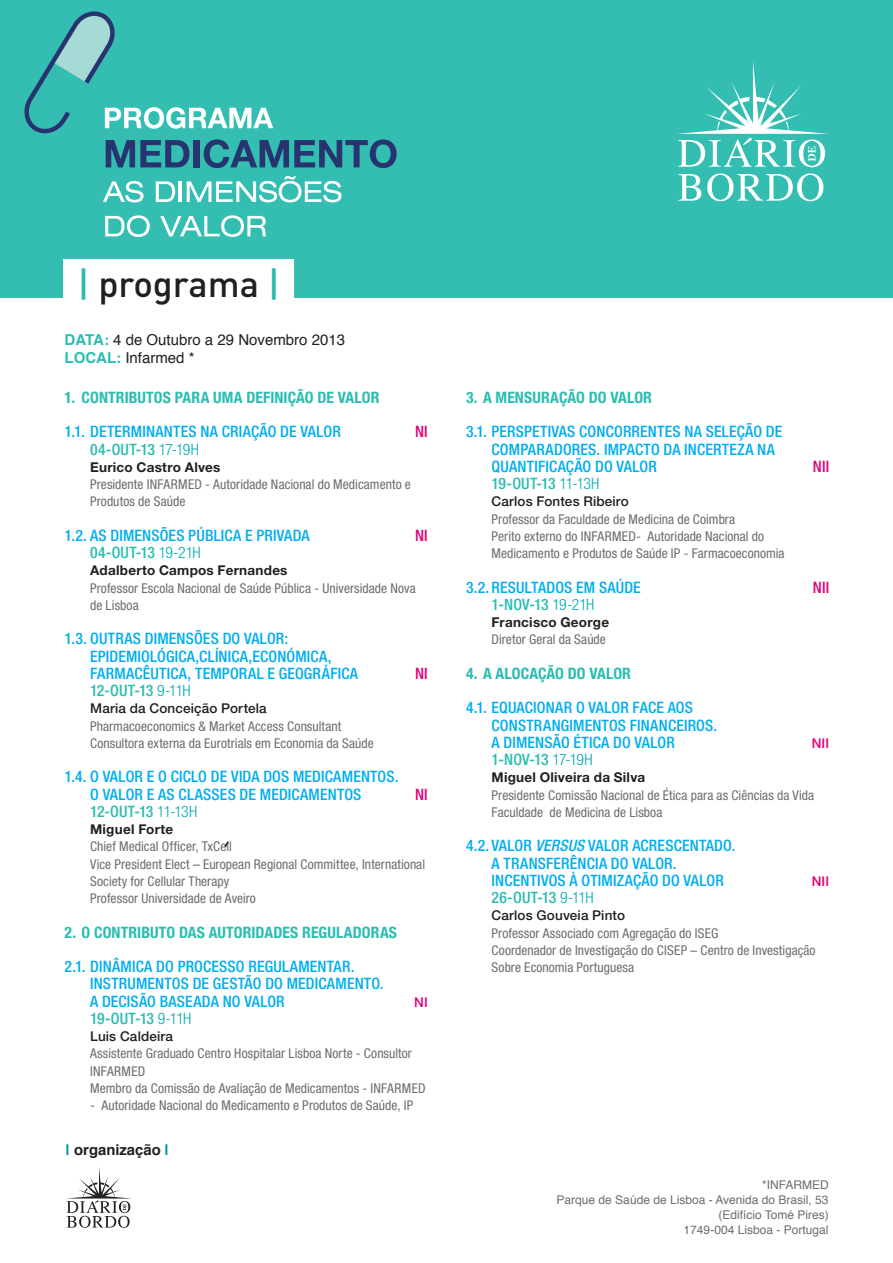
<style>
.page{position:relative;width:893px;height:1263px;background:#fff}
.page>*{position:absolute;margin:0;border:0;box-sizing:border-box;transform-origin:0 0}
.t1{font:500 36.45px "DIN";color:#231f20}
.t2{font:500 condensed 15.75px/17.2px "Helvetica Neue LT Pro";letter-spacing:.01em;color:#00aeef}
.t3{font:500 condensed 15.75px "Helvetica Neue LT Pro";letter-spacing:-.035em;color:#2abdb1}
.t4{font:700 condensed 15.75px "Helvetica Neue LT Pro";letter-spacing:.005em;color:#2abdb1}
.t5{font:500 condensed 15.75px "Helvetica Neue LT Pro";color:#e40278}
.t6{font:15px/18px "Helvetica";color:#231f20}
.t7{font:700 14.85px "Helvetica";color:#231f20}
.t8{font:condensed 13.5px/17.2px "Helvetica Neue LT Pro";letter-spacing:.005em;color:#6c6d70}
.t9{font:700 13.5px "Helvetica Neue LT Pro";letter-spacing:.02em;color:#231f20}
.t10{font:500 13.5px "Helvetica Neue LT Pro";letter-spacing:.01em;color:#231f20}
.t11{font:500 13.5px "Helvetica Neue LT Pro";letter-spacing:.01em;color:#e40278}
.t12{font:12px/15px "Helvetica";color:#6c6d70;text-align:right}
.s1{color:#2abdb1}
.s2{font-weight:700;color:#2abdb1}
.s3{font-weight:300;color:#00aab5}
.s4{color:#0090ab}
.s5{font-style:italic}
</style>
<div class="page">
<div style="left:0;top:0;width:893px;height:298px;background:#34beb2"></div>
<svg style="left:678px;top:174px;width:23px;height:27px"></svg>
<svg style="left:707px;top:173px;width:116px;height:28px"></svg>
<svg style="left:677px;top:62px;width:152px;height:105px"></svg>
<svg style="left:103px;top:181px;width:41px;height:21px"></svg>
<svg style="left:156px;top:181px;width:19px;height:21px"></svg>
<hr style="left:179px;top:181px;width:3px;height:21px;background:#fff">
<svg style="left:187px;top:176px;width:154px;height:26px"></svg>
<svg style="left:105px;top:215px;width:45px;height:22px"></svg>
<svg style="left:160px;top:215px;width:106px;height:22px"></svg>
<svg style="left:24px;top:11px;width:373px;height:157px"></svg>
<div style="left:64px;top:259px;width:230px;height:46px;background:#fff"></div>
<svg style="left:66px;top:1167px;width:66px;height:61px"></svg>
<svg style="left:224px;top:841px;width:5px;height:6px"></svg>
<h1 class="t1" style="left:77px;top:261px;width:204px"><span class="s1">|</span> programa <span class="s1">|</span></h1>
<p class="t6" style="left:65px;top:331px;width:282px"><span class="s2">Data:</span> 4 de Outubro a 29 Novembro 2013<br><span class="s2">Local:</span> Infarmed *</p>
<p class="t4" style="left:65px;top:388px;width:316px">1. CONTRIBUTOS PARA UMA DEFINIÇÃO DE VALOR</p>
<p class="t2" style="left:65px;top:423px;width:278px">1.1. DETERMINANTES NA CRIAÇÃO DE VALOR</p>
<p class="t5" style="left:415px;top:422px;width:7px">NI</p>
<p class="t3" style="left:90px;top:440px;width:110px">04-OUT-13 <span class="s3">17-19h</span></p>
<p class="t9" style="left:90px;top:459px;width:132px">Eurico Castro Alves</p>
<p class="t8" style="left:90px;top:476px;width:322px">Presidente INFARMED - Autoridade Nacional do Medicamento e<br>Produtos de Saúde</p>
<p class="t2" style="left:65px;top:526px;width:247px">1.2. AS DIMENSÕES PÚBLICA E PRIVADA</p>
<p class="t5" style="left:415px;top:526px;width:7px">NI</p>
<p class="t3" style="left:90px;top:543px;width:112px">04-OUT-13 <span class="s3">19-21h</span></p>
<p class="t9" style="left:90px;top:562px;width:199px">Adalberto Campos Fernandes</p>
<p class="t8" style="left:90px;top:579px;width:327px">Professor Escola Nacional de Saúde Pública - Universidade Nova de Lisboa</p>
<p class="t2" style="left:90px;top:630px;width:269px;text-indent:-26px">1.3. OUTRAS DIMENSÕES DO VALOR:<br>EPIDEMIOLÓGICA,CLÍNICA,ECONÓMICA,<br>FARMACÊUTICA, TEMPORAL E GEOGRÁFICA</p>
<p class="t5" style="left:415px;top:664px;width:7px">NI</p>
<p class="t3" style="left:90px;top:681px;width:102px">12-OUT-13 <span class="s3">9-11h</span></p>
<p class="t10" style="left:90px;top:700px;width:178px">Maria da Conceição Portela</p>
<p class="t8" style="left:90px;top:717px;width:285px">Pharmacoeconomics &amp; Market Access Consultant<br>Consultora externa da Eurotrials em Economia da Saúde</p>
<p class="t2" style="left:90px;top:768px;width:310px;text-indent:-26px">1.4. O VALOR E O CICLO DE VIDA DOS MEDICAMENTOS.<br>O VALOR E AS CLASSES DE MEDICAMENTOS</p>
<p class="t5" style="left:415px;top:785px;width:7px">NI</p>
<p class="t3" style="left:90px;top:802px;width:109px">12-OUT-13 <span class="s3">11-13h</span></p>
<p class="t9" style="left:90px;top:821px;width:85px">Miguel Forte</p>
<p class="t8" style="left:90px;top:838px;width:336px">Chief Medical Officer, TxCell<br>Vice President Elect – European Regional Committee, International Society for Cellular Therapy<br>Professor Universidade de Aveiro</p>
<p class="t4" style="left:65px;top:922px;width:334px">2. O CONTRIBUTO DAS AUTORIDADES REGULADORAS</p>
<p class="t2" style="left:90px;top:958px;width:295px;text-indent:-26px">2.1. DINÂMICA DO PROCESSO REGULAMENTAR.<br>INSTRUMENTOS DE GESTÃO DO MEDICAMENTO.<br>A DECISÃO BASEADA NO VALOR</p>
<p class="t11" style="left:414px;top:994px;width:15px">NI</p>
<p class="t3" style="left:90px;top:1009px;width:103px">19-OUT-13 <span class="s3">9-11h</span></p>
<p class="t10" style="left:90px;top:1028px;width:84px">Luis Caldeira</p>
<p class="t8" style="left:90px;top:1045px;width:337px">Assistente Graduado Centro Hospitalar Lisboa Norte - Consultor<br>INFARMED<br>Membro da Comissão de Avaliação de Medicamentos - INFARMED</p>
<p class="t8" style="left:90px;top:1097px;width:325px">- Autoridade Nacional do Medicamento e Produtos de Saúde, IP</p>
<p class="t7" style="left:66px;top:1138px;width:105px"><span class="s4">|</span> organização <span class="s4">|</span></p>
<p class="t4" style="left:466px;top:388px;width:186px">3. A MENSURAÇÃO DO VALOR</p>
<p class="t2" style="left:492px;top:423px;width:292px;text-indent:-26px">3.1. PERSPETIVAS CONCORRENTES NA SELEÇÃO DE<br>COMPARADORES. IMPACTO DA INCERTEZA NA<br>QUANTIFICAÇÃO DO VALOR</p>
<p class="t5" style="left:813px;top:457px;width:6px">NII</p>
<p class="t3" style="left:492px;top:474px;width:109px">19-OUT-13 <span class="s3">11-13h</span></p>
<p class="t10" style="left:492px;top:493px;width:139px">Carlos Fontes Ribeiro</p>
<p class="t8" style="left:492px;top:510px;width:295px">Professor da Faculdade de Medicina de Coimbra<br>Perito externo do INFARMED- Autoridade Nacional do<br>Medicamento e Produtos de Saúde IP - Farmacoeconomia</p>
<p class="t2" style="left:466px;top:578px;width:176px">3.2. RESULTADOS EM SAÚDE</p>
<p class="t5" style="left:813px;top:578px;width:6px">NII</p>
<p class="t3" style="left:491px;top:595px;width:104px">1-NOV-13 <span class="s3">19-21h</span></p>
<p class="t9" style="left:492px;top:614px;width:119px">Francisco George</p>
<p class="t8" style="left:492px;top:631px;width:116px">Diretor Geral da Saúde</p>
<p class="t4" style="left:466px;top:664px;width:167px">4. A ALOCAÇÃO DO VALOR</p>
<p class="t2" style="left:492px;top:699px;width:227px;text-indent:-25px">4.1. EQUACIONAR O VALOR FACE AOS<br>CONSTRANGIMENTOS FINANCEIROS.<br>A DIMENSÃO ÉTICA DO VALOR</p>
<p class="t11" style="left:812px;top:735px;width:19px">NII</p>
<p class="t3" style="left:492px;top:750px;width:103px">1-NOV-13 <span class="s3">17-19h</span></p>
<p class="t9" style="left:492px;top:769px;width:155px">Miguel Oliveira da Silva</p>
<p class="t8" style="left:492px;top:786px;width:324px">Presidente Comissão Nacional de Ética para as Ciências da Vida<br>Faculdade de Medicina de Lisboa</p>
<p class="t2" style="left:492px;top:837px;width:245px;text-indent:-25px">4.2. VALOR <span class="s5">VERSUS</span> VALOR ACRESCENTADO.<br>A TRANSFERÊNCIA DO VALOR.<br>INCENTIVOS À OTIMIZAÇÃO DO VALOR</p>
<p class="t11" style="left:812px;top:873px;width:19px">NII</p>
<p class="t3" style="left:492px;top:888px;width:104px">26-OUT-13 <span class="s3">9-11h</span></p>
<p class="t10" style="left:492px;top:907px;width:135px">Carlos Gouveia Pinto</p>
<p class="t8" style="left:492px;top:924px;width:326px">Professor Associado com Agregação do ISEG<br>Coordenador de Investigação do CISEP – Centro de Investigação<br>Sobre Economia Portuguesa</p>
<p class="t12" style="left:557px;top:1177px;width:274px">*INFARMED<br>Parque de Saúde de Lisboa - Avenida do Brasil, 53 (Edifício Tomé Pires)<br>1749-004 Lisboa - Portugal</p>
</div>
